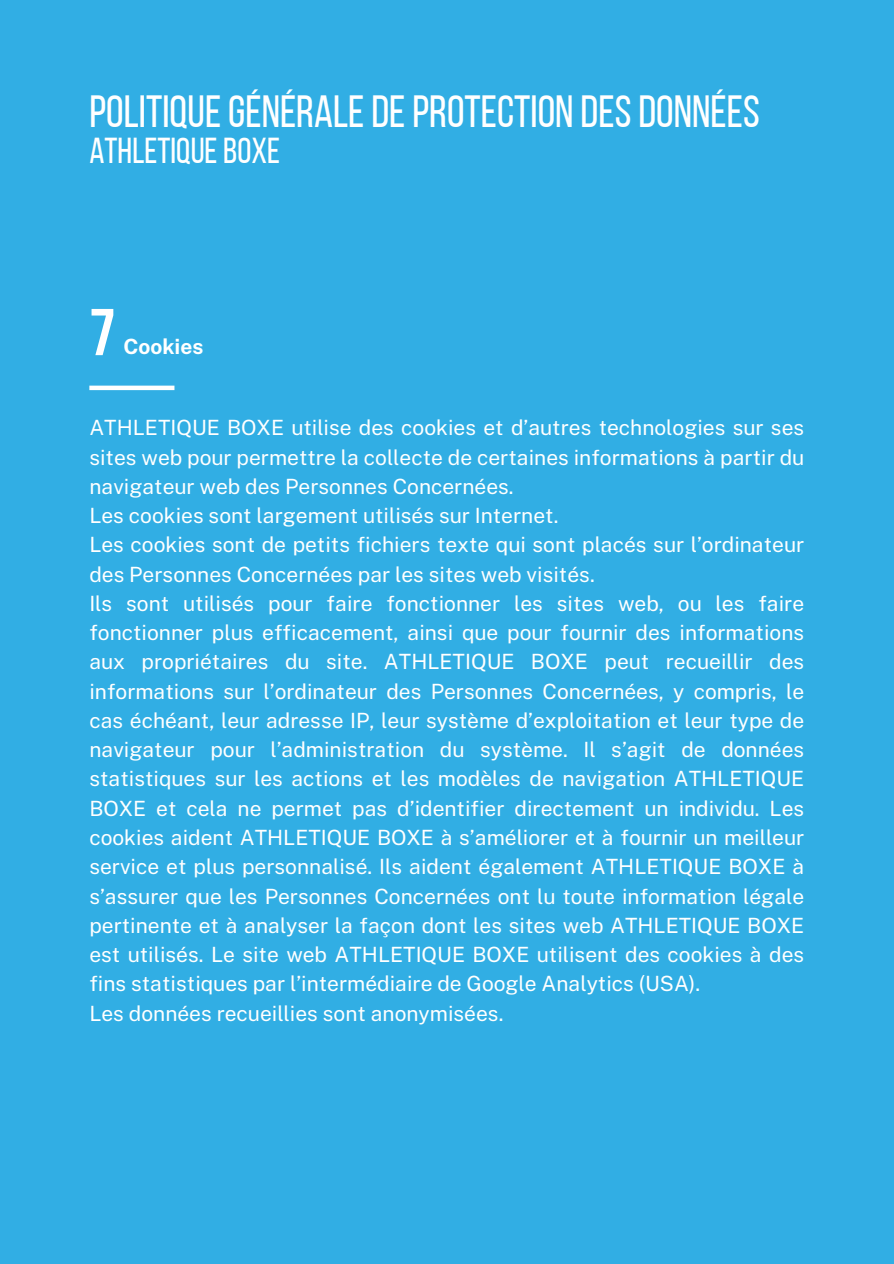
<style>
.page{position:relative;width:894px;height:1264px;background:#fff}
.page>*{position:absolute;margin:0;border:0;box-sizing:border-box;transform-origin:0 0}
.t1{font:700 66px "Bebas Neue";color:#fff}
.t2{font:45px "Bebas Neue";color:#fff}
.t3{font:36px "Bebas Neue";color:#fff}
.t4{font:21px/29.2px "Public Sans";color:#fff;text-align:justify}
.t5{font:700 21px "Public Sans";color:#fff}
</style>
<div class="page">
<div style="left:0;top:0;width:893px;height:1263px;background:#31aee4"></div>
<div style="left:89px;top:385px;width:85px;height:5px;background:#fff"></div>
<p class="t2" style="left:89px;top:93px;width:671px">POLITIQUEGÉNÉRALEDEPROTECTION DESDONNÉES</p>
<p class="t3" style="left:89px;top:136px;width:192px">ATHLETIQUE BOXE</p>
<h1 class="t1" style="left:89px;top:305px;width:28px">7</h1>
<p class="t5" style="left:123px;top:334px;width:81px">Cookies</p>
<h2 class="t4" style="left:89px;top:413px;width:716px">ATHLETIQUE BOXE utilise des cookies et d’autres technologies sur ses sites web pour permettre la collecte de certaines informations à partir du navigateur web des Personnes Concernées.</h2>
<p class="t4" style="left:89px;top:501px;width:470px">Les cookies sont largement utilisés sur Internet.</p>
<p class="t4" style="left:89px;top:530px;width:716px">Les cookies sont de petits fichiers texte qui sont placés sur l’ordinateur des Personnes Concernées par les sites web visités.</p>
<p class="t4" style="left:89px;top:588px;width:716px">Ils sont utilisés pour faire fonctionner les sites web, ou les faire fonctionner plus efficacement, ainsi que pour fournir des informations aux propriétaires du site. ATHLETIQUE BOXE peut recueillir des informations sur l’ordinateur des Personnes Concernées, y compris, le cas échéant, leur adresse IP, leur système d’exploitation et leur type de navigateur pour l’administration du système. Il s’agit de données statistiques sur les actions et les modèles de navigation ATHLETIQUE BOXE et cela ne permet pas d’identifier directement un individu. Les cookies aident ATHLETIQUE BOXE à s’améliorer et à fournir un meilleur service et plus personnalisé. Ils aident également ATHLETIQUE BOXE à s’assurer que les Personnes Concernées ont lu toute information légale pertinente et à analyser la façon dont les sites web ATHLETIQUE BOXE est utilisés. Le site web ATHLETIQUE BOXE utilisent des cookies à des fins statistiques par l’intermédiaire de Google Analytics (USA).</p>
<p class="t4" style="left:89px;top:998px;width:415px">Les données recueillies sont anonymisées.</p>
</div>
